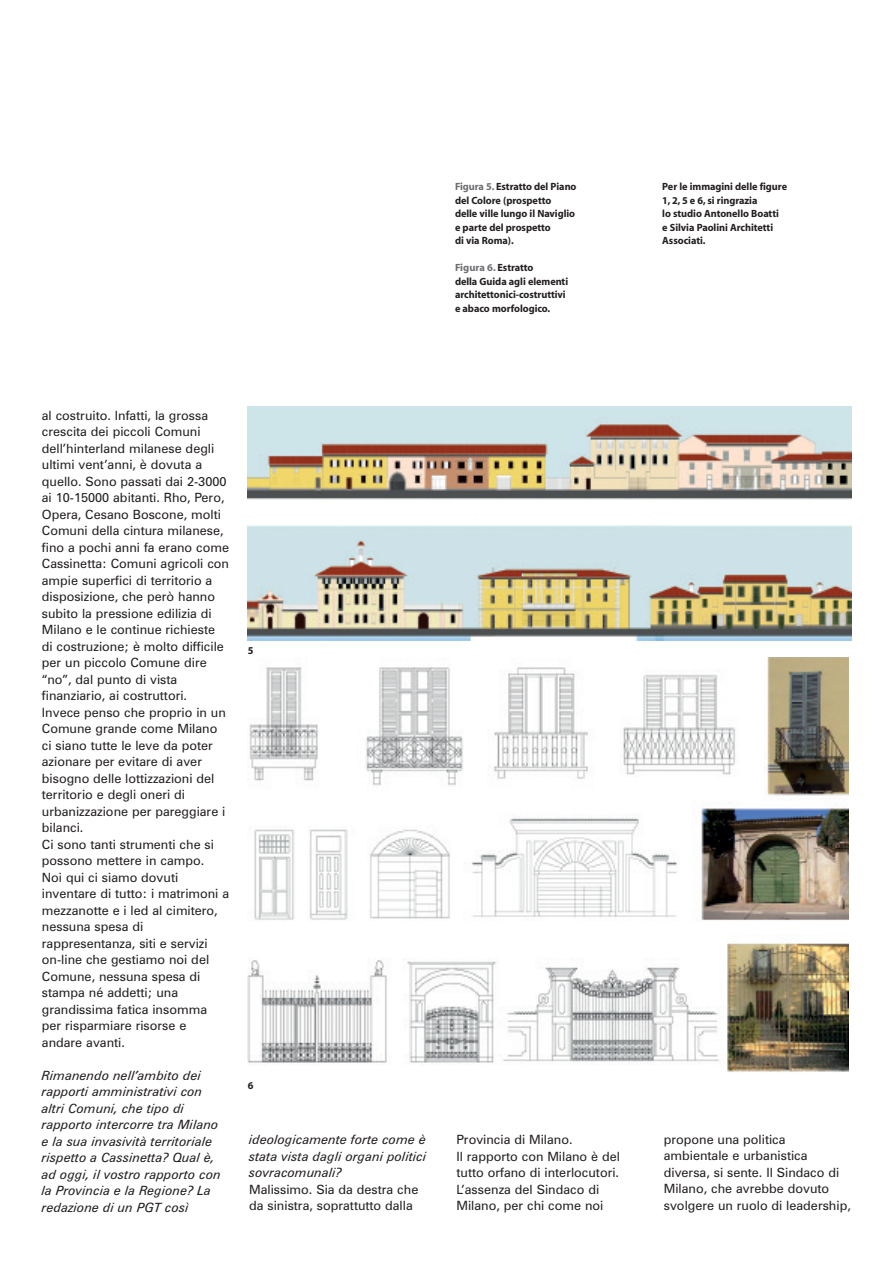
<style>
.page{position:relative;width:893px;height:1263px;background:#fff}
.page>*{position:absolute;margin:0;border:0;box-sizing:border-box;transform-origin:0 0}
.t1{font:12.75px/16.5px "Zurich BT";color:#231f20}
.t2{font:italic 12.75px/16.5px "Zurich BT";color:#231f20}
.t3{font:700 10.5px/13.5px "Myriad";letter-spacing:-.005em;color:#231f20}
.s1{color:#6c6d70}
</style>
<div class="page">
<img style="left:248px;top:406px;width:604px;height:234px">
<img style="left:248px;top:657px;width:601px;height:415px">
<p class="t3" style="left:455px;top:181px;width:123px"><span class="s1">Figura 5.</span> Estratto del Piano del Colore (prospetto<br>delle ville lungo il Naviglio e parte del prospetto<br>di via Roma).</p>
<p class="t3" style="left:455px;top:262px;width:115px"><span class="s1">Figura 6.</span> Estratto<br>della Guida agli elementi architettonici-costruttivi e abaco morfologico.</p>
<p class="t3" style="left:662px;top:181px;width:126px">Per le immagini delle figure<br>1, 2, 5 e 6, si ringrazia<br>lo studio Antonello Boatti<br>e Silvia Paolini Architetti<br>Associati.</p>
<p class="t1" style="left:42px;top:407px;width:189px">al costruito. Infatti, la grossa crescita dei piccoli Comuni dell’hinterland milanese degli ultimi vent’anni, è dovuta a quello. Sono passati dai 2-3000 ai 10-15000 abitanti. Rho, Pero,<br>Opera, Cesano Boscone, molti<br>Comuni della cintura milanese, fino a pochi anni fa erano come<br>Cassinetta: Comuni agricoli con ampie superfici di territorio a disposizione, che però hanno subito la pressione edilizia di<br>Milano e le continue richieste<br>di costruzione; è molto difficile per un piccolo Comune dire “no”, dal punto di vista finanziario, ai costruttori.<br>Invece penso che proprio in un<br>Comune grande come Milano ci siano tutte le leve da poter azionare per evitare di aver bisogno delle lottizzazioni del territorio e degli oneri di urbanizzazione per pareggiare i bilanci.<br>Ci sono tanti strumenti che si possono mettere in campo.<br>Noi qui ci siamo dovuti inventare di tutto: i matrimoni a mezzanotte e i led al cimitero, nessuna spesa di rappresentanza, siti e servizi on-line che gestiamo noi del<br>Comune, nessuna spesa di stampa né addetti; una grandissima fatica insomma per risparmiare risorse e andare avanti.</p>
<p class="t2" style="left:42px;top:1067px;width:181px">Rimanendo nell’ambito dei rapporti amministrativi con altri Comuni, che tipo di rapporto intercorre tra Milano e la sua invasività territoriale rispetto a Cassinetta? Qual è, ad oggi, il vostro rapporto con la Provincia e la Regione? La redazione di un PGT così</p>
<p class="t3" style="left:248px;top:644px;width:7px">5</p>
<p class="t3" style="left:248px;top:1080px;width:7px">6</p>
<p class="t2" style="left:249px;top:1132px;width:179px;text-align:justify">ideologicamente forte come è stata vista dagli organi politici sovracomunali?</p>
<p class="t1" style="left:249px;top:1181px;width:171px">Malissimo. Sia da destra che da sinistra, soprattutto dalla</p>
<p class="t1" style="left:456px;top:1132px;width:165px">Provincia di Milano.<br>Il rapporto con Milano è del tutto orfano di interlocutori.<br>L’assenza del Sindaco di<br>Milano, per chi come noi</p>
<p class="t1" style="left:664px;top:1131px;width:189px">propone una politica ambientale e urbanistica diversa, si sente. Il Sindaco di<br>Milano, che avrebbe dovuto svolgere un ruolo di leadership,</p>
</div>
